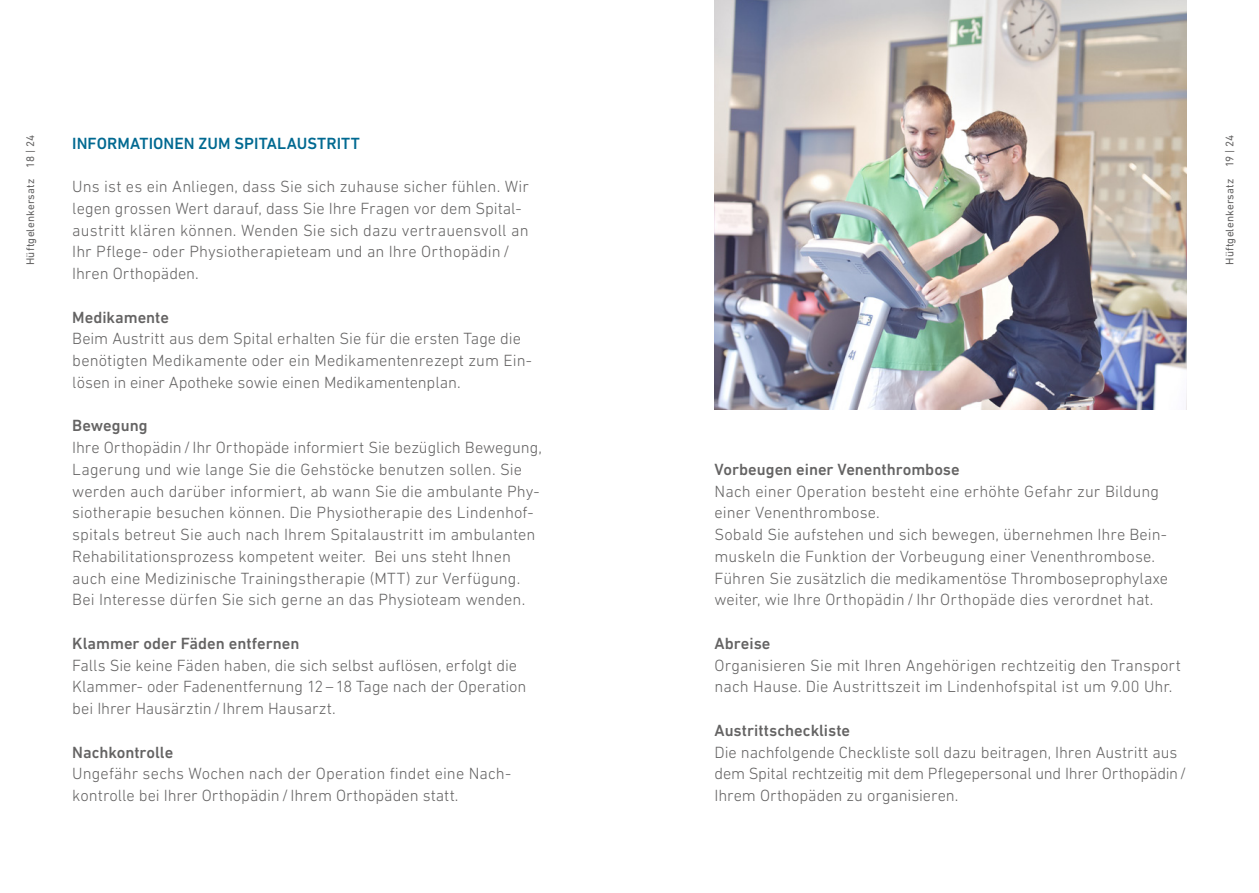
<style>
.page{position:relative;width:1259px;height:893px;background:#fff}
.page>*{position:absolute;margin:0;border:0;box-sizing:border-box;transform-origin:0 0}
.NEXT_Grundtext_11{font:300 16.5px/21.8px "DIN Next LT Pro";color:#646363}
.NEXT_Untertitel_11{font:500 16.5px "DIN Next LT Pro";color:#646363}
.NEXT_Titel_Inhalt_11{font:500 16.5px "DIN Next LT Pro";letter-spacing:.005em;color:#006991}
.t1{font:11.25px "DIN Next LT Pro";letter-spacing:.015em;color:#646363}
</style>
<div class="page">
<img style="left:714px;top:0;width:472px;height:410px">
<p class="t1" style="left:24px;top:265px;width:131px;rotate:-90deg">Hüftgelenkersatz 18 | 24</p>
<p class="NEXT_Titel_Inhalt_11" style="left:72px;top:133px;width:289px">INFORMATIONEN ZUM SPITALAUSTRITT</p>
<p class="NEXT_Grundtext_11" style="left:72px;top:175px;width:458px">Uns ist es ein Anliegen, dass Sie sich zuhause sicher fühlen. Wir legen grossen Wert darauf, dass Sie Ihre Fragen vor dem Spital&shy;austritt klären können. Wenden Sie sich dazu vertrauensvoll an Ihr Pflege- oder Physiotherapieteam und an Ihre Orthopädin / Ihren Orthopäden.</p>
<p class="NEXT_Untertitel_11" style="left:72px;top:307px;width:98px">Medikamente</p>
<p class="NEXT_Grundtext_11" style="left:72px;top:328px;width:461px">Beim Austritt aus dem Spital erhalten Sie für die ersten Tage die benötigten Medikamente oder ein Medikamentenrezept zum Ein&shy;lösen in einer Apotheke sowie einen Medikamentenplan.</p>
<p class="NEXT_Untertitel_11" style="left:72px;top:416px;width:77px">Bewegung</p>
<p class="NEXT_Grundtext_11" style="left:72px;top:436px;width:471px">Ihre Orthopädin/ Ihr Orthopäde informiert Sie bezüglich Bewegung, Lagerung und wie lange Sie die Gehstöcke benutzen sollen. Sie werden auch darüber informiert, ab wann Sie die ambulante Phy&shy;siotherapie besuchen können. Die Physiotherapie des Lindenhof&shy;spitals betreut Sie auch nach Ihrem Spitalaustritt im ambulanten Rehabilitationsprozess kompetent weiter. Bei uns steht Ihnen auch eine Medizinische Trainingstherapie (MTT) zur Verfügung.<br>Bei Interesse dürfen Sie sich gerne an das Physioteam wenden.</p>
<p class="NEXT_Untertitel_11" style="left:72px;top:634px;width:229px">Klammer oder Fäden entfernen</p>
<p class="NEXT_Grundtext_11" style="left:72px;top:654px;width:456px">Falls Sie keine Fäden haben, die sich selbst auflösen, erfolgt die<br>Klammer- oder Fadenentfernung 12–18 Tage nach der Operation bei Ihrer Hausärztin/ Ihrem Hausarzt.</p>
<p class="NEXT_Untertitel_11" style="left:72px;top:742px;width:103px">Nachkontrolle</p>
<p class="NEXT_Grundtext_11" style="left:72px;top:763px;width:440px">Ungefähr sechs Wochen nach der Operation findet eine Nach&shy;kontrolle bei Ihrer Orthopädin/ Ihrem Orthopäden statt.</p>
<p class="t1" style="left:1223px;top:265px;width:131px;rotate:-90deg">Hüftgelenkersatz 19 | 24</p>
<p class="NEXT_Untertitel_11" style="left:714px;top:460px;width:247px">Vorbeugen einer Venenthrombose</p>
<p class="NEXT_Grundtext_11" style="left:714px;top:480px;width:446px">Nach einer Operation besteht eine erhöhte Gefahr zur Bildung einer Venenthrombose.</p>
<p class="NEXT_Grundtext_11" style="left:714px;top:523px;width:455px">Sobald Sie aufstehen und sich bewegen, übernehmen Ihre Bein&shy;muskeln die Funktion der Vorbeugung einer Venenthrombose.<br>Führen Sie zusätzlich die medikamentöse Thromboseprophylaxe weiter, wie Ihre Orthopädin / Ihr Orthopäde dies verordnet hat.</p>
<p class="NEXT_Untertitel_11" style="left:714px;top:634px;width:57px">Abreise</p>
<p class="NEXT_Grundtext_11" style="left:714px;top:654px;width:468px">Organisieren Sie mit Ihren Angehörigen rechtzeitig den Transport nach Hause. Die Austrittszeit im Lindenhofspital ist um 9.00 Uhr.</p>
<p class="NEXT_Untertitel_11" style="left:714px;top:721px;width:137px">Austrittscheckliste</p>
<p class="NEXT_Grundtext_11" style="left:714px;top:741px;width:473px">Die nachfolgende Checkliste soll dazu beitragen, Ihren Austritt aus dem Spital rechtzeitig mit dem Pflegepersonal und Ihrer Orthopädin/<br>Ihrem Orthopäden zu organisieren.</p>
</div>
